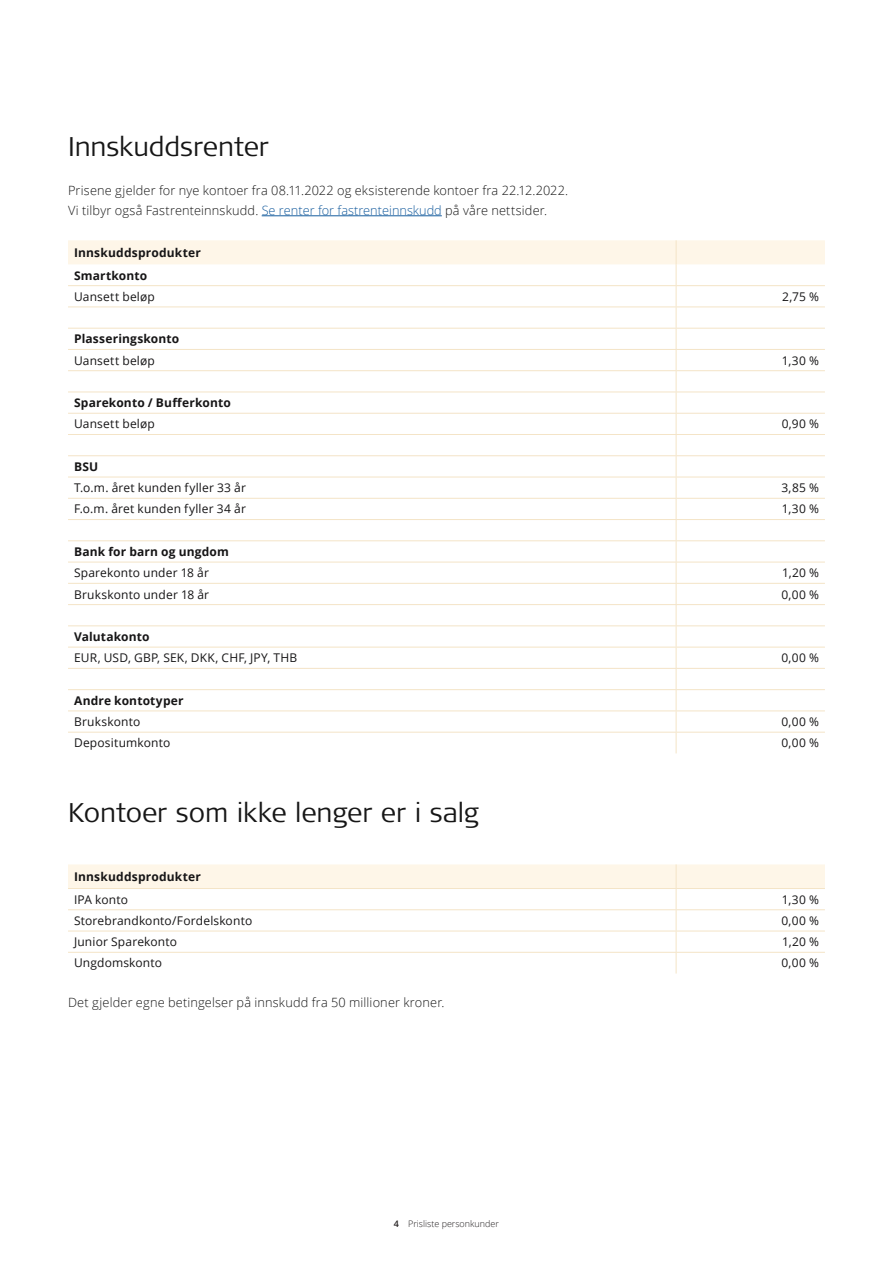
<style>
.page{position:relative;width:893px;height:1263px;background:#fff}
.page>*{position:absolute;margin:0;border:0;box-sizing:border-box;transform-origin:0 0}
.Undertittel_18_24{font:300 27px "Signa OT";letter-spacing:-.005em;color:#161616}
.Brødtekst_8_5_13{font:300 12.75px "Open Sans";letter-spacing:.01em;color:#161616}
.Tabell_-_innhold_cel{font:12px "Open Sans";letter-spacing:.015em;color:#161516}
.Tabell_-_innhold_cel-2{font:700 12px "Open Sans";letter-spacing:.015em;color:#161516}
.Tabell_-_overskrift{font:700 12px "Open Sans";letter-spacing:.015em;color:#161516}
.t1{font:300 9px "Open Sans";color:#231f20}
.s1{color:#175d9e}
.s2{font-weight:600}
</style>
<div class="page">
<hr style="left:262px;top:215px;width:180px;height:1px;background:#175d9e">
<svg style="left:68px;top:240px;width:757px;height:513px"></svg>
<svg style="left:68px;top:864px;width:757px;height:109px"></svg>
<p class="Undertittel_18_24" style="left:68px;top:131px;width:202px">Innskuddsrenter</p>
<p class="Brødtekst_8_5_13" style="left:68px;top:182px;width:500px">Prisene gjelder for nye kontoer fra 08.11.2022 og eksisterende kontoer fra 22.12.2022.</p>
<p class="Brødtekst_8_5_13" style="left:68px;top:201px;width:478px">Vi tilbyr også Fastrenteinnskudd. <span class="s1">Se renter for fastrenteinnskudd</span> på våre nettsider.</p>
<p class="Tabell_-_overskrift" style="left:74px;top:244px;width:128px">Innskuddsprodukter</p>
<p class="Tabell_-_innhold_cel-2" style="left:74px;top:267px;width:75px">Smartkonto</p>
<p class="Tabell_-_innhold_cel" style="left:74px;top:288px;width:82px">Uansett beløp</p>
<p class="Tabell_-_innhold_cel" style="left:782px;top:288px;width:38px">2,75 %</p>
<p class="Tabell_-_innhold_cel-2" style="left:74px;top:330px;width:107px">Plasseringskonto</p>
<p class="Tabell_-_innhold_cel" style="left:74px;top:352px;width:82px">Uansett beløp</p>
<p class="Tabell_-_innhold_cel" style="left:782px;top:352px;width:38px">1,30 %</p>
<p class="Tabell_-_innhold_cel-2" style="left:74px;top:394px;width:158px">Sparekonto / Bufferkonto</p>
<p class="Tabell_-_innhold_cel" style="left:74px;top:416px;width:82px">Uansett beløp</p>
<p class="Tabell_-_innhold_cel" style="left:782px;top:416px;width:39px">0,90 %</p>
<p class="Tabell_-_innhold_cel-2" style="left:74px;top:458px;width:26px">BSU</p>
<p class="Tabell_-_innhold_cel" style="left:74px;top:480px;width:173px">T.o.m. året kunden fyller 33 år</p>
<p class="Tabell_-_innhold_cel" style="left:781px;top:480px;width:39px">3,85 %</p>
<p class="Tabell_-_innhold_cel" style="left:74px;top:501px;width:173px">F.o.m. året kunden fyller 34 år</p>
<p class="Tabell_-_innhold_cel" style="left:782px;top:501px;width:38px">1,30 %</p>
<p class="Tabell_-_innhold_cel-2" style="left:74px;top:543px;width:156px">Bank for barn og ungdom</p>
<p class="Tabell_-_innhold_cel" style="left:74px;top:565px;width:136px">Sparekonto under 18 år</p>
<p class="Tabell_-_innhold_cel" style="left:782px;top:565px;width:38px">1,20 %</p>
<p class="Tabell_-_innhold_cel" style="left:74px;top:586px;width:137px">Brukskonto under 18 år</p>
<p class="Tabell_-_innhold_cel" style="left:781px;top:586px;width:39px">0,00 %</p>
<p class="Tabell_-_innhold_cel-2" style="left:74px;top:628px;width:77px">Valutakonto</p>
<p class="Tabell_-_innhold_cel" style="left:74px;top:650px;width:225px">EUR, USD, GBP, SEK, DKK, CHF, JPY, THB</p>
<p class="Tabell_-_innhold_cel" style="left:781px;top:650px;width:39px">0,00 %</p>
<p class="Tabell_-_innhold_cel-2" style="left:74px;top:692px;width:111px">Andre kontotyper</p>
<p class="Tabell_-_innhold_cel" style="left:74px;top:713px;width:68px">Brukskonto</p>
<p class="Tabell_-_innhold_cel" style="left:781px;top:713px;width:39px">0,00 %</p>
<p class="Tabell_-_innhold_cel" style="left:74px;top:735px;width:98px">Depositumkonto</p>
<p class="Tabell_-_innhold_cel" style="left:781px;top:735px;width:39px">0,00 %</p>
<p class="Undertittel_18_24" style="left:68px;top:797px;width:412px">Kontoer som ikke lenger er i salg</p>
<p class="Tabell_-_overskrift" style="left:74px;top:868px;width:128px">Innskuddsprodukter</p>
<p class="Tabell_-_innhold_cel" style="left:74px;top:891px;width:55px">IPA konto</p>
<p class="Tabell_-_innhold_cel" style="left:782px;top:891px;width:38px">1,30 %</p>
<p class="Tabell_-_innhold_cel" style="left:74px;top:912px;width:180px">Storebrandkonto/Fordelskonto</p>
<p class="Tabell_-_innhold_cel" style="left:781px;top:912px;width:39px">0,00 %</p>
<p class="Tabell_-_innhold_cel" style="left:74px;top:934px;width:105px">Junior Sparekonto</p>
<p class="Tabell_-_innhold_cel" style="left:782px;top:934px;width:38px">1,20 %</p>
<p class="Tabell_-_innhold_cel" style="left:74px;top:955px;width:90px">Ungdomskonto</p>
<p class="Tabell_-_innhold_cel" style="left:781px;top:955px;width:39px">0,00 %</p>
<p class="Brødtekst_8_5_13" style="left:68px;top:993px;width:376px">Det gjelder egne betingelser på innskudd fra 50 millioner kroner.</p>
<p class="t1" style="left:394px;top:1218px;width:107px"><span class="s2">4</span> Prisliste personkunder</p>
</div>
